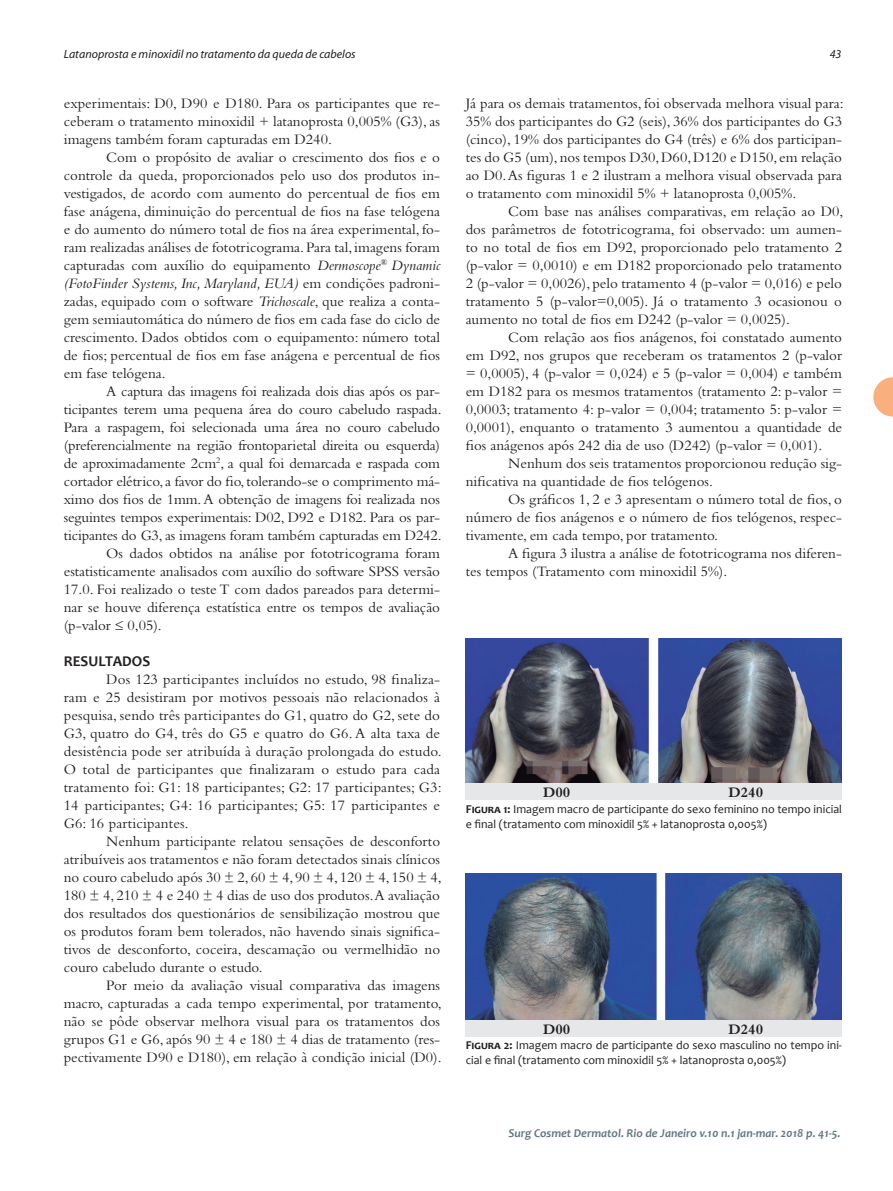
<style>
.page{position:relative;width:893px;height:1191px;background:#fff}
.page>*{position:absolute;margin:0;border:0;box-sizing:border-box;transform-origin:0 0}
.Normal__Web{font:15px/18px "Bembo";color:#231f20;text-align:justify}
.Normal__Web-2{font:700 15px "Bembo";color:#231f20}
.Normal__Web-3{font:700 15px "Candara";color:#231f20}
.t1{font:12px/15px "Candara";color:#231f20}
.t2{font:italic 700 12px "Candara";color:#647882}
.t3{font:italic 12px "Myriad";color:#231f20}
.s1{font-style:italic}
.s2{font-weight:700}
</style>
<div class="page">
<img style="left:466px;top:639px;width:376px;height:144px">
<div style="left:466px;top:783px;width:376px;height:16px;background:#e6e7e9"></div>
<img style="left:466px;top:873px;width:376px;height:146px">
<div style="left:466px;top:1020px;width:376px;height:16px;background:#e6e7e9"></div>
<svg style="left:873px;top:377px;width:20px;height:39px"></svg>
<p class="t3" style="left:64px;top:48px;width:293px">Latanoprosta e minoxidil no tratamento da queda de cabelos</p>
<p class="t3" style="left:830px;top:48px;width:13px">43</p>
<p class="Normal__Web" style="left:64px;top:94px;width:378px">experimentais: D0, D90 e D180. Para os participantes que re&shy;ceberam o tratamento minoxidil + latanoprosta 0,005% (G3), as imagens também foram capturadas em D240.</p>
<p class="Normal__Web" style="left:64px;top:148px;width:378px;text-indent:43px">Com o propósito de avaliar o crescimento dos fios e o controle da queda, proporcionados pelo uso dos produtos in&shy;vestigados, de acordo com aumento do percentual de fios em fase anágena, diminuição do percentual de fios na fase telógena e do aumento do número total de fios na área experimental, fo&shy;ram realizadas análises de fototricograma. Para tal, imagens foram capturadas com auxílio do equipamento <span class="s1">Dermoscope</span><sup>®</sup> <span class="s1">Dynamic (FotoFinder Systems, Inc, Maryland, EUA)</span> em condições padroni&shy;zadas, equipado com o software <span class="s1">Trichoscale</span>, que realiza a conta&shy;gem semiautomática do número de fios em cada fase do ciclo de crescimento. Dados obtidos com o equipamento: número total de fios; percentual de fios em fase anágena e percentual de fios em fase telógena.</p>
<p class="Normal__Web" style="left:64px;top:382px;width:379px;text-indent:43px">A captura das imagens foi realizada dois dias após os par&shy;ticipantes terem uma pequena área do couro cabeludo raspada.<br>Para a raspagem, foi selecionada uma área no couro cabeludo (preferencialmente na região frontoparietal direita ou esquerda) de aproximadamente 2cm<sup>2</sup>, a qual foi demarcada e raspada com cortador elétrico, a favor do fio, tolerando-se o comprimento má&shy;ximo dos fios de 1mm. A obtenção de imagens foi realizada nos seguintes tempos experimentais: D02, D92 e D182. Para os par&shy;ticipantes do G3, as imagens foram também capturadas em D242.</p>
<p class="Normal__Web" style="left:64px;top:544px;width:378px;text-indent:43px">Os dados obtidos na análise por fototricograma foram estatisticamente analisados com auxílio do software SPSS versão 17.0. Foi realizado o teste T com dados pareados para determi&shy;nar se houve diferença estatística entre os tempos de avaliação (p-valor ≤ 0,05).</p>
<p class="Normal__Web-3" style="left:64px;top:652px;width:88px">RESULTADOS</p>
<p class="Normal__Web" style="left:64px;top:670px;width:379px;text-indent:43px">Dos 123 participantes incluídos no estudo, 98 finaliza&shy;ram e 25 desistiram por motivos pessoais não relacionados à pesquisa, sendo três participantes do G1, quatro do G2, sete do G3, quatro do G4, três do G5 e quatro do G6. A alta taxa de desistência pode ser atribuída à duração prolongada do estudo.<br>O total de participantes que finalizaram o estudo para cada tratamento foi: G1: 18 participantes; G2: 17 participantes; G3:<br>14 participantes; G4: 16 participantes; G5: 17 participantes e G6: 16 participantes.</p>
<p class="Normal__Web" style="left:64px;top:832px;width:379px;text-indent:43px">Nenhum participante relatou sensações de desconforto atribuíveis aos tratamentos e não foram detectados sinais clínicos no couro cabeludo após 30 ± 2, 60 ± 4, 90 ± 4, 120 ± 4, 150 ± 4, 180 ± 4, 210 ± 4 e 240 ± 4 dias de uso dos produtos. A avaliação dos resultados dos questionários de sensibilização mostrou que os produtos foram bem tolerados, não havendo sinais significa&shy;tivos de desconforto, coceira, descamação ou vermelhidão no couro cabeludo durante o estudo.</p>
<p class="Normal__Web" style="left:64px;top:976px;width:379px;text-indent:43px">Por meio da avaliação visual comparativa das imagens macro, capturadas a cada tempo experimental, por tratamento, não se pôde observar melhora visual para os tratamentos dos grupos G1 e G6, após 90 ± 4 e 180 ± 4 dias de tratamento (res&shy;pectivamente D90 e D180), em relação à condição inicial (D0).</p>
<p class="Normal__Web" style="left:466px;top:94px;width:379px">Já para os demais tratamentos, foi observada melhora visual para:<br>35% dos participantes do G2 (seis), 36% dos participantes do G3 (cinco), 19% dos participantes do G4 (três) e 6% dos participan&shy;tes do G5 (um), nos tempos D30, D60, D120 e D150, em relação ao D0. As figuras 1 e 2 ilustram a melhora visual observada para o tratamento com minoxidil 5% + latanoprosta 0,005%.</p>
<p class="Normal__Web" style="left:466px;top:202px;width:379px;text-indent:43px">Com base nas análises comparativas, em relação ao D0, dos parâmetros de fototricograma, foi observado: um aumen&shy;to no total de fios em D92, proporcionado pelo tratamento 2 (p-valor = 0,0010) e em D182 proporcionado pelo tratamento 2 (p-valor = 0,0026), pelo tratamento 4 (p-valor = 0,016) e pelo tratamento 5 (p-valor=0,005). Já o tratamento 3 ocasionou o aumento no total de fios em D242 (p-valor = 0,0025).</p>
<p class="Normal__Web" style="left:466px;top:328px;width:378px;text-indent:43px">Com relação aos fios anágenos, foi constatado aumento em D92, nos grupos que receberam os tratamentos 2 (p-valor = 0,0005), 4 (p-valor = 0,024) e 5 (p-valor = 0,004) e também em D182 para os mesmos tratamentos (tratamento 2: p-valor = 0,0003; tratamento 4: p-valor = 0,004; tratamento 5: p-valor = 0,0001), enquanto o tratamento 3 aumentou a quantidade de fios anágenos após 242 dia de uso (D242) (p-valor = 0,001).</p>
<p class="Normal__Web" style="left:466px;top:454px;width:378px;text-indent:43px">Nenhum dos seis tratamentos proporcionou redução sig&shy;nificativa na quantidade de fios telógenos.</p>
<p class="Normal__Web" style="left:466px;top:490px;width:378px;text-indent:43px">Os gráficos 1, 2 e 3 apresentam o número total de fios, o número de fios anágenos e o número de fios telógenos, respec&shy;tivamente, em cada tempo, por tratamento.</p>
<p class="Normal__Web" style="left:466px;top:544px;width:378px;text-indent:43px">A figura 3 ilustra a análise de fototricograma nos diferen&shy;tes tempos (Tratamento com minoxidil 5%).</p>
<p class="Normal__Web-2" style="left:543px;top:784px;width:29px">D00</p>
<p class="Normal__Web-2" style="left:728px;top:784px;width:36px">D240</p>
<p class="t1" style="left:466px;top:801px;width:378px"><span class="s2">Figura 1:</span> Imagem macro de participante do sexo feminino no tempo inicial e final (tratamento com minoxidil 5% + latanoprosta 0,005%)</p>
<p class="Normal__Web-2" style="left:543px;top:1021px;width:29px">D00</p>
<p class="Normal__Web-2" style="left:728px;top:1021px;width:36px">D240</p>
<p class="t1" style="left:466px;top:1037px;width:378px"><span class="s2">Figura 2:</span> Imagem macro de participante do sexo masculino no tempo ini&shy;cial e final (tratamento com minoxidil 5% + latanoprosta 0,005%)</p>
<p class="t2" style="left:508px;top:1125px;width:333px">Surg Cosmet Dermatol. Rio de Janeiro v.10 n.1 jan-mar. 2018 p. 41-5.</p>
</div>
